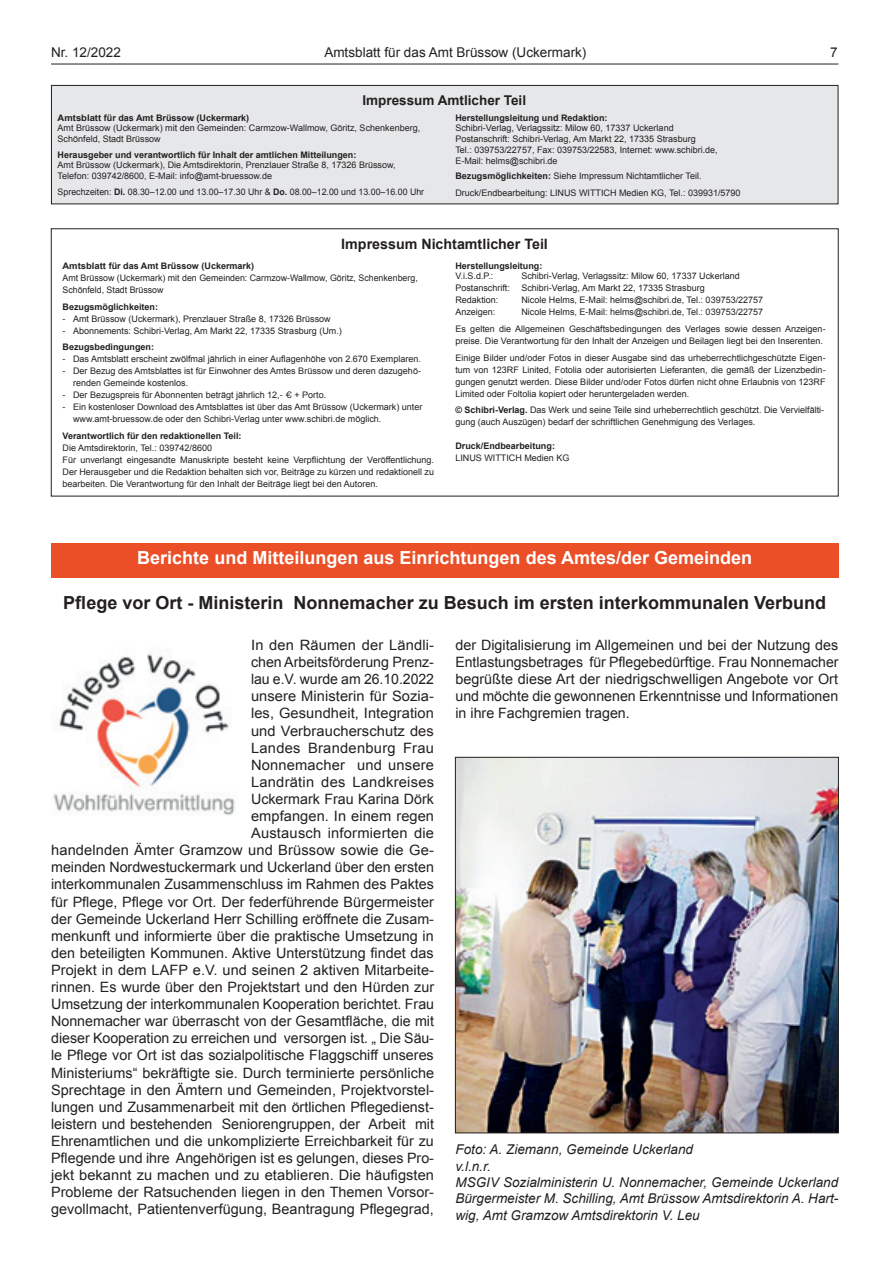
<style>
.page{position:relative;width:881px;height:1263px;background:#fff}
.page>*{position:absolute;margin:0;border:0;box-sizing:border-box;transform-origin:0 0}
.t1{font:700 18px "Arial";color:#231f20}
.t2{font:700 18px "Arial";color:#fff}
.t3{font:14.25px/17.1px "Arial";color:#231f20;text-align:right}
.t4{font:700 14.25px "Arial";color:#231f20}
.t5{font:italic 13.5px/16.2px "Arial";color:#231f20}
.t6{font:13.5px "Arial";color:#231f20}
.t7{font:700 13.5px "Arial";color:#231f20}
.t8{font:9px/12px "Arial";color:#231f20}
.t9{font:700 9px "Arial";color:#231f20}
.t10{font:700 9px "Arial";color:#231f20;scale:1.05 1}
.s1{font-weight:700}
.s2{font-family:"Helvetica"}
</style>
<div class="page">
<hr style="left:51px;top:64px;width:787px;height:1px;background:#231f20">
<div style="left:51px;top:85px;width:786px;height:119px;background:#e6e7e9"></div>
<div style="left:51px;top:85px;width:787px;height:119px;border:1px solid #231f20"></div>
<div style="left:51px;top:543px;width:787px;height:34px;background:#eb4f27"></div>
<img style="left:457px;top:759px;width:379px;height:372px">
<div style="left:455px;top:757px;width:383px;height:376px;border:1px solid #231f20"></div>
<img style="left:53px;top:650px;width:182px;height:166px">
<h3 class="t6" style="left:51px;top:43px;width:71px">Nr. 12/2022</h3>
<h3 class="t6" style="left:324px;top:43px;width:263px">Amtsblatt für das Amt Brüssow (Uckermark)</h3>
<h3 class="t6" style="left:830px;top:43px;width:9px">7</h3>
<h3 class="t7" style="left:362px;top:92px;width:165px">Impressum Amtlicher Teil</h3>
<p class="t10" style="left:58px;top:111px;width:184px">Amtsblatt für das Amt Brüssow (Uckermark)</p>
<p class="t8" style="left:58px;top:123px;width:364px;line-height:10.8px">Amt Brüssow (Uckermark) mit den Gemeinden: Carmzow-Wallmow, Göritz, Schenkenberg,<br>Schönfeld, Stadt Brüssow</p>
<p class="t9" style="left:58px;top:149px;width:300px">Herausgeber und verantwortlich für Inhalt der amtlichen Mitteilungen:</p>
<p class="t8" style="left:58px;top:160px;width:339px;line-height:10.8px">Amt Brüssow (Uckermark), Die Amtsdirektorin, Prenzlauer Straße 8, 17326 Brüssow,<br>Telefon: 039742/8600, E-Mail: info@amt-bruessow.de</p>
<p class="t8" style="left:58px;top:186px;width:368px">Sprechzeiten: <span class="s1">Di.</span> 08.30–12.00 und 13.00–17.30 Uhr &amp; <span class="s1">Do.</span> 08.00–12.00 und 13.00–16.00 Uhr</p>
<p class="t9" style="left:455px;top:111px;width:154px">Herstellungsleitung und Redaktion:</p>
<p class="t8" style="left:455px;top:123px;width:264px;line-height:10.8px">Schibri-Verlag, Verlagssitz: Milow 60, 17337 Uckerland Postanschrift: Schibri-Verlag, Am Markt 22, 17335 Strasburg<br>Tel.: 039753/22757, Fax: 039753/22583, Internet: www.schibri.de, E-Mail: helms@schibri.de</p>
<p class="t8" style="left:455px;top:168px;width:286px;line-height:16.6px"><span class="s1">Bezugsmöglichkeiten:</span> Siehe Impressum Nichtamtlicher Teil.<br>Druck/Endbearbeitung: LINUS WITTICH Medien KG, Tel.: 039931/5790</p>
<h2 class="t4" style="left:341px;top:234px;width:208px">Impressum Nichtamtlicher Teil</h2>
<p class="t10" style="left:62px;top:260px;width:184px">Amtsblatt für das Amt Brüssow (Uckermark)</p>
<p class="t8" style="left:62px;top:272px;width:357px">Amt Brüssow (Uckermark) mit den Gemeinden: Carmzow-Wallmow, Göritz, Schenkenberg,<br>Schönfeld, Stadt Brüssow</p>
<p class="t9" style="left:62px;top:300px;width:97px">Bezugsmöglichkeiten:</p>
<p class="t8" style="left:62px;top:312px;width:270px">- Amt Brüssow (Uckermark), Prenzlauer Straße 8, 17326 Brüssow</p>
<p class="t8" style="left:62px;top:324px;width:281px">- Abonnements: Schibri-Verlag, Am Markt 22, 17335 Strasburg (Um.)</p>
<p class="t9" style="left:62px;top:341px;width:93px">Bezugsbedingungen:</p>
<p class="t8" style="left:62px;top:353px;width:360px">- Das Amtsblatt erscheint zwölfmal jährlich in einer Auflagenhöhe von 2.670 Exemplaren.</p>
<p class="t8" style="left:73px;top:365px;width:349px;text-indent:-11px">- Der Bezug des Amtsblattes ist für Einwohner des Amtes Brüssow und deren dazugehö&shy;renden Gemeinde kostenlos.</p>
<p class="t8" style="left:62px;top:389px;width:265px">- Der Bezugspreis für Abonnenten beträgt jährlich 12,- <span class="s2">€</span> + Porto.</p>
<p class="t8" style="left:73px;top:401px;width:351px;text-indent:-11px">- Ein kostenloser Download des Amtsblattes ist über das Amt Brüssow (Uckermark) unter www.amt-bruessow.de oder den Schibri-Verlag unter www.schibri.de möglich.</p>
<p class="t9" style="left:62px;top:430px;width:180px">Verantwortlich für den redaktionellen Teil:</p>
<p class="t8" style="left:62px;top:442px;width:373px">Die Amtsdirektorin, Tel.: 039742/8600<br>Für unverlangt eingesandte Manuskripte besteht keine Verpflichtung der Veröffentlichung.<br>Der Herausgeber und die Redaktion behalten sich vor, Beiträge zu kürzen und redaktionell zu bearbeiten. Die Verantwortung für den Inhalt der Beiträge liegt bei den Autoren.</p>
<p class="t9" style="left:455px;top:260px;width:89px">Herstellungsleitung:</p>
<p class="t8" style="left:455px;top:270px;width:40px">V.i.S.d.P.:</p>
<p class="t8" style="left:521px;top:270px;width:220px">Schibri-Verlag, Verlagssitz: Milow 60, 17337 Uckerland</p>
<p class="t8" style="left:455px;top:282px;width:56px">Postanschrift:</p>
<p class="t8" style="left:521px;top:282px;width:185px">Schibri-Verlag, Am Markt 22, 17335 Strasburg</p>
<p class="t8" style="left:455px;top:294px;width:45px">Redaktion:</p>
<p class="t8" style="left:521px;top:294px;width:243px">Nicole Helms, E-Mail: helms@schibri.de, Tel.: 039753/22757</p>
<p class="t8" style="left:455px;top:306px;width:42px">Anzeigen:</p>
<p class="t8" style="left:455px;top:304px;width:371px;line-height:16.6px;text-align:center">Nicole Helms, E-Mail: helms@schibri.de, Tel.: 039753/22757<br>Es gelten die Allgemeinen Geschäftsbedingungen des Verlages sowie dessen Anzeigen-</p>
<p class="t8" style="left:455px;top:333px;width:371px;line-height:16.6px">preise. Die Verantwortung für den Inhalt der Anzeigen und Beilagen liegt bei den Inserenten.<br>Einige Bilder und/oder Fotos in dieser Ausgabe sind das urheberrechtlichgeschützte Eigen-</p>
<p class="t8" style="left:455px;top:364px;width:371px;text-align:justify">tum von 123RF Linited, Fotolia oder autorisierten Lieferanten, die gemäß der Lizenzbedin&shy;gungen genutzt werden. Diese Bilder und/oder Fotos dürfen nicht ohne Erlaubnis von 123RF Limited oder Foltolia kopiert oder heruntergeladen werden.</p>
<p class="t8" style="left:455px;top:404px;width:370px"><span class="s1">© Schibri-Verlag.</span> Das Werk und seine Teile sind urheberrechtlich geschützt. Die Vervielfälti&shy;gung (auch Auszügen) bedarf der schriftlichen Genehmigung des Verlages.</p>
<p class="t9" style="left:455px;top:440px;width:101px">Druck/Endbearbeitung:</p>
<p class="t8" style="left:455px;top:452px;width:116px">LINUS WITTICH Medien KG</p>
<h1 class="t2" style="left:137px;top:545px;width:616px">Berichte und Mitteilungen aus Einrichtungen des Amtes/der Gemeinden</h1>
<h1 class="t1" style="left:63px;top:591px;width:764px">Pflege vor Ort - Ministerin Nonnemacher zu Besuch im ersten interkommunalen Verbund</h1>
<p class="t3" style="left:455px;top:637px;width:384px;text-align:justify">der Digitalisierung im Allgemeinen und bei der Nutzung des Entlastungsbetrages für Pflegebedürftige. Frau Nonnemacher begrüßte diese Art der niedrigschwelligen Angebote vor Ort und möchte die gewonnenen Erkenntnisse und Informationen in ihre Fachgremien tragen.</p>
<p class="t3" style="left:51px;top:637px;width:384px">In den Räumen der Ländli-<br>chen Arbeitsförderung Prenz-<br>lau e.V. wurde am 26.10.2022<br>unsere Ministerin für Sozia-<br>les, Gesundheit, Integration<br>und Verbraucherschutz des<br>Landes Brandenburg Frau<br>Nonnemacher und unsere<br>Landrätin des Landkreises<br>Uckermark Frau Karina Dörk<br>empfangen. In einem regen<br>Austausch informierten die<br>handelnden Ämter Gramzow und Brüssow sowie die Ge&shy;meinden Nordwestuckermark und Uckerland über den ersten interkommunalen Zusammenschluss im Rahmen des Paktes für Pflege, Pflege vor Ort. Der federführende Bürgermeister der Gemeinde Uckerland Herr Schilling eröffnete die Zusam&shy;menkunft und informierte über die praktische Umsetzung in den beteiligten Kommunen. Aktive Unterstützung findet das Projekt in dem LAFP e.V. und seinen 2 aktiven Mitarbeite&shy;rinnen. Es wurde über den Projektstart und den Hürden zur Umsetzung der interkommunalen Kooperation berichtet. Frau Nonnemacher war überrascht von der Gesamtfläche, die mit dieser Kooperation zu erreichen und versorgen ist. „ Die Säu&shy;le Pflege vor Ort ist das sozialpolitische Flaggschiff unseres Ministeriums“ bekräftigte sie. Durch terminierte persönliche Sprechtage in den Ämtern und Gemeinden, Projektvorstel&shy;lungen und Zusammenarbeit mit den örtlichen Pflegedienst&shy;leistern und bestehenden Seniorengruppen, der Arbeit mit Ehrenamtlichen und die unkomplizierte Erreichbarkeit für zu Pflegende und ihre Angehörigen ist es gelungen, dieses Pro&shy;jekt bekannt zu machen und zu etablieren. Die häufigsten Probleme der Ratsuchenden liegen in den Themen Vorsor&shy;gevollmacht, Patientenverfügung, Beantragung Pflegegrad,</p>
<h3 class="t5" style="left:455px;top:1142px;width:384px">Foto: A. Ziemann, Gemeinde Uckerland<br>v.l.n.r.<br>MSGIV Sozialministerin U. Nonnemacher, Gemeinde Uckerland Bürgermeister M. Schilling, Amt Brüssow Amtsdirektorin A. Hart&shy;wig, Amt Gramzow Amtsdirektorin V. Leu</h3>
</div>
